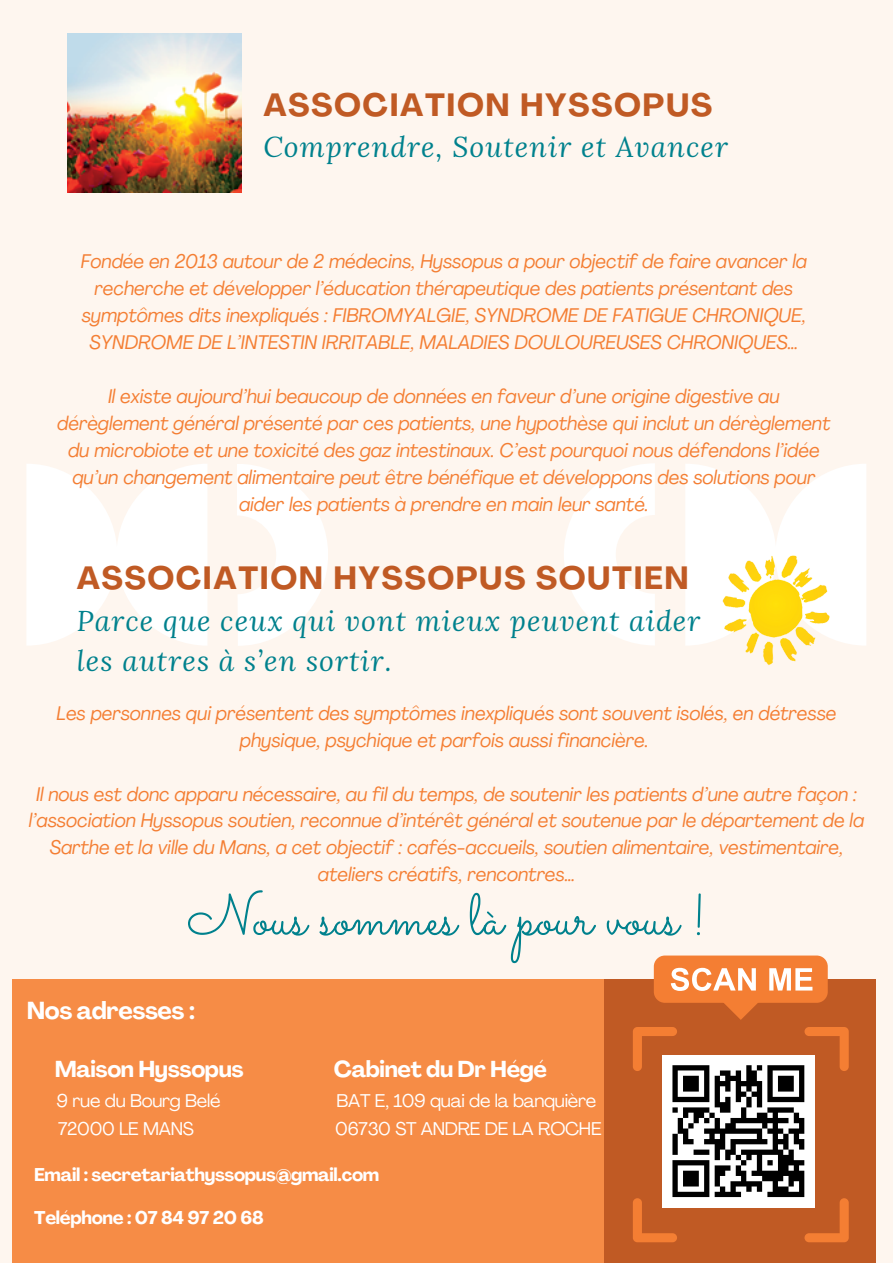
<style>
.page{position:relative;width:893px;height:1264px;background:#fff}
.page>*{position:absolute;margin:0;border:0;box-sizing:border-box;transform-origin:0 0}
.t1{font:58.2px "Sacramento";color:#00818d}
.t2{font:700 31.8px "Agrandir";letter-spacing:.05em;color:#c05a24}
.t3{font:italic 28.35px/40.5px "Lora";letter-spacing:.04em;color:#00818d}
.t4{font:700 24.15px "Agrandir";letter-spacing:-.015em;color:#fff}
.t5{font:700 22.65px "Agrandir";letter-spacing:-.015em;color:#fff}
.t6{font:italic 19.5px/27px "Agrandir";color:#f47e33;text-align:center}
.t7{font:18.15px "Agrandir";letter-spacing:-.015em;color:#fff}
.t8{font:700 18.15px "Agrandir";letter-spacing:-.015em;color:#fff}
</style>
<div class="page">
<div style="left:0;top:0;width:892px;height:1262px;background:#fef6ef"></div>
<svg style="left:564px;top:464px;width:91px;height:181px"></svg>
<svg style="left:237px;top:464px;width:91px;height:182px"></svg>
<div style="left:12px;top:979px;width:593px;height:283px;background:#f68c46"></div>
<div style="left:604px;top:979px;width:271px;height:283px;background:#c05a24"></div>
<svg style="left:27px;top:464px;width:180px;height:181px"></svg>
<svg style="left:685px;top:464px;width:181px;height:181px"></svg>
<img style="left:67px;top:33px;width:175px;height:160px">
<img style="left:706px;top:542px;width:139px;height:123px">
<div style="left:653px;top:955px;width:174px;height:47px;background:#f47e33;border-radius:11px"></div>
<svg style="left:670px;top:967px;width:85px;height:23px"></svg>
<svg style="left:769px;top:968px;width:43px;height:22px"></svg>
<svg style="left:722px;top:1002px;width:37px;height:17px"></svg>
<svg style="left:633px;top:1198px;width:44px;height:44px"></svg>
<svg style="left:804px;top:1198px;width:44px;height:44px"></svg>
<div style="left:662px;top:1054px;width:152px;height:153px;background:#fff"></div>
<div style="left:672px;top:1065px;width:37px;height:5px;background:#000"></div>
<div style="left:767px;top:1065px;width:37px;height:5px;background:#000"></div>
<div style="left:683px;top:1075px;width:15px;height:6px;background:#000"></div>
<div style="left:777px;top:1075px;width:16px;height:6px;background:#000"></div>
<div style="left:683px;top:1081px;width:15px;height:5px;background:#000"></div>
<div style="left:777px;top:1081px;width:16px;height:5px;background:#000"></div>
<div style="left:683px;top:1086px;width:15px;height:5px;background:#000"></div>
<div style="left:777px;top:1086px;width:16px;height:5px;background:#000"></div>
<svg style="left:633px;top:1027px;width:44px;height:69px"></svg>
<svg style="left:799px;top:1027px;width:49px;height:69px"></svg>
<div style="left:672px;top:1096px;width:37px;height:6px;background:#000"></div>
<div style="left:767px;top:1096px;width:37px;height:6px;background:#000"></div>
<div style="left:683px;top:1107px;width:26px;height:5px;background:#000"></div>
<div style="left:767px;top:1107px;width:26px;height:5px;background:#000"></div>
<div style="left:693px;top:1112px;width:11px;height:5px;background:#000"></div>
<svg style="left:793px;top:1112px;width:6px;height:5px"></svg>
<div style="left:730px;top:1117px;width:58px;height:6px;background:#000"></div>
<div style="left:793px;top:1117px;width:11px;height:6px;background:#000"></div>
<div style="left:767px;top:1128px;width:16px;height:5px;background:#000"></div>
<svg style="left:704px;top:1065px;width:73px;height:73px"></svg>
<svg style="left:783px;top:1123px;width:21px;height:15px"></svg>
<div style="left:704px;top:1138px;width:21px;height:6px;background:#000"></div>
<div style="left:730px;top:1138px;width:37px;height:6px;background:#000"></div>
<div style="left:772px;top:1138px;width:16px;height:6px;background:#000"></div>
<div style="left:793px;top:1138px;width:11px;height:6px;background:#000"></div>
<svg style="left:799px;top:1144px;width:5px;height:5px"></svg>
<svg style="left:672px;top:1107px;width:26px;height:47px"></svg>
<div style="left:693px;top:1149px;width:16px;height:5px;background:#000"></div>
<div style="left:741px;top:1149px;width:42px;height:5px;background:#000"></div>
<svg style="left:783px;top:1144px;width:10px;height:10px"></svg>
<div style="left:777px;top:1154px;width:16px;height:6px;background:#000"></div>
<div style="left:672px;top:1160px;width:37px;height:5px;background:#000"></div>
<div style="left:777px;top:1160px;width:27px;height:5px;background:#000"></div>
<div style="left:777px;top:1165px;width:11px;height:5px;background:#000"></div>
<svg style="left:793px;top:1165px;width:6px;height:5px"></svg>
<div style="left:683px;top:1170px;width:15px;height:5px;background:#000"></div>
<div style="left:751px;top:1170px;width:53px;height:5px;background:#000"></div>
<div style="left:683px;top:1175px;width:15px;height:6px;background:#000"></div>
<div style="left:762px;top:1175px;width:21px;height:6px;background:#000"></div>
<div style="left:788px;top:1175px;width:16px;height:6px;background:#000"></div>
<div style="left:683px;top:1181px;width:15px;height:5px;background:#000"></div>
<svg style="left:788px;top:1181px;width:5px;height:5px"></svg>
<svg style="left:672px;top:1165px;width:5px;height:26px"></svg>
<svg style="left:704px;top:1144px;width:73px;height:47px"></svg>
<div style="left:772px;top:1186px;width:16px;height:5px;background:#000"></div>
<svg style="left:799px;top:1181px;width:5px;height:10px"></svg>
<div style="left:672px;top:1191px;width:37px;height:5px;background:#000"></div>
<div style="left:714px;top:1191px;width:27px;height:5px;background:#000"></div>
<div style="left:767px;top:1191px;width:37px;height:5px;background:#000"></div>
<h2 class="t2" style="left:263px;top:92px;width:450px">ASSOCIATION HYSSOPUS</h2>
<h3 class="t3" style="left:263px;top:126px;width:466px">Comprendre, Soutenir et Avancer</h3>
<p class="t6" style="left:81px;top:249px;width:727px">Fondée en 2013 autour de 2 médecins, Hyssopus a pour objectif de faire avancer la recherche et développer l’éducation thérapeutique des patients présentant des symptômes dits inexpliqués : FIBROMYALGIE, SYNDROME DE FATIGUE CHRONIQUE, SYNDROME DE L’INTESTIN IRRITABLE, MALADIES DOULOUREUSES CHRONIQUES…</p>
<p class="t6" style="left:57px;top:384px;width:774px">Il existe aujourd’hui beaucoup de données en faveur d’une origine digestive au dérèglement général présenté par ces patients, une hypothèse qui inclut un dérèglement du microbiote et une toxicité des gaz intestinaux. C’est pourquoi nous défendons l’idée qu’un changement alimentaire peut être bénéfique et développons des solutions pour aider les patients à prendre en main leur santé.</p>
<h2 class="t2" style="left:77px;top:565px;width:613px">ASSOCIATION HYSSOPUS SOUTIEN</h2>
<h3 class="t3" style="left:77px;top:600px;width:625px">Parce que ceux qui vont mieux peuvent aider les autres à s’en sortir.</h3>
<p class="t6" style="left:57px;top:701px;width:781px">Les personnes qui présentent des symptômes inexpliqués sont souvent isolés, en détresse physique, psychique et parfois aussi financière.</p>
<p class="t6" style="left:29px;top:782px;width:836px">Il nous est donc apparu nécessaire, au fil du temps, de soutenir les patients d’une autre façon : l’association Hyssopus soutien, reconnue d’intérêt général et soutenue par le département de la Sarthe et la ville du Mans, a cet objectif : cafés-accueils, soutien alimentaire, vestimentaire, ateliers créatifs, rencontres…</p>
<h1 class="t1" style="left:187px;top:880px;width:520px">Nous sommes là pour vous !</h1>
<p class="t4" style="left:27px;top:1001px;width:170px">Nos adresses :</p>
<p class="t5" style="left:55px;top:1059px;width:190px">Maison Hyssopus</p>
<p class="t5" style="left:334px;top:1059px;width:215px">Cabinet du Dr Hégé</p>
<p class="t7" style="left:57px;top:1093px;width:165px">9 rue du Bourg Belé</p>
<p class="t7" style="left:336px;top:1093px;width:261px">BAT E, 109 quai de la banquière</p>
<p class="t7" style="left:58px;top:1121px;width:137px">72000 LE MANS</p>
<p class="t7" style="left:335px;top:1121px;width:268px">06730 ST ANDRE DE LA ROCHE</p>
<p class="t8" style="left:34px;top:1167px;width:346px">Email : secretariathyssopus@gmail.com</p>
<p class="t8" style="left:34px;top:1210px;width:231px">Teléphone : 07 84 97 20 68</p>
</div>
